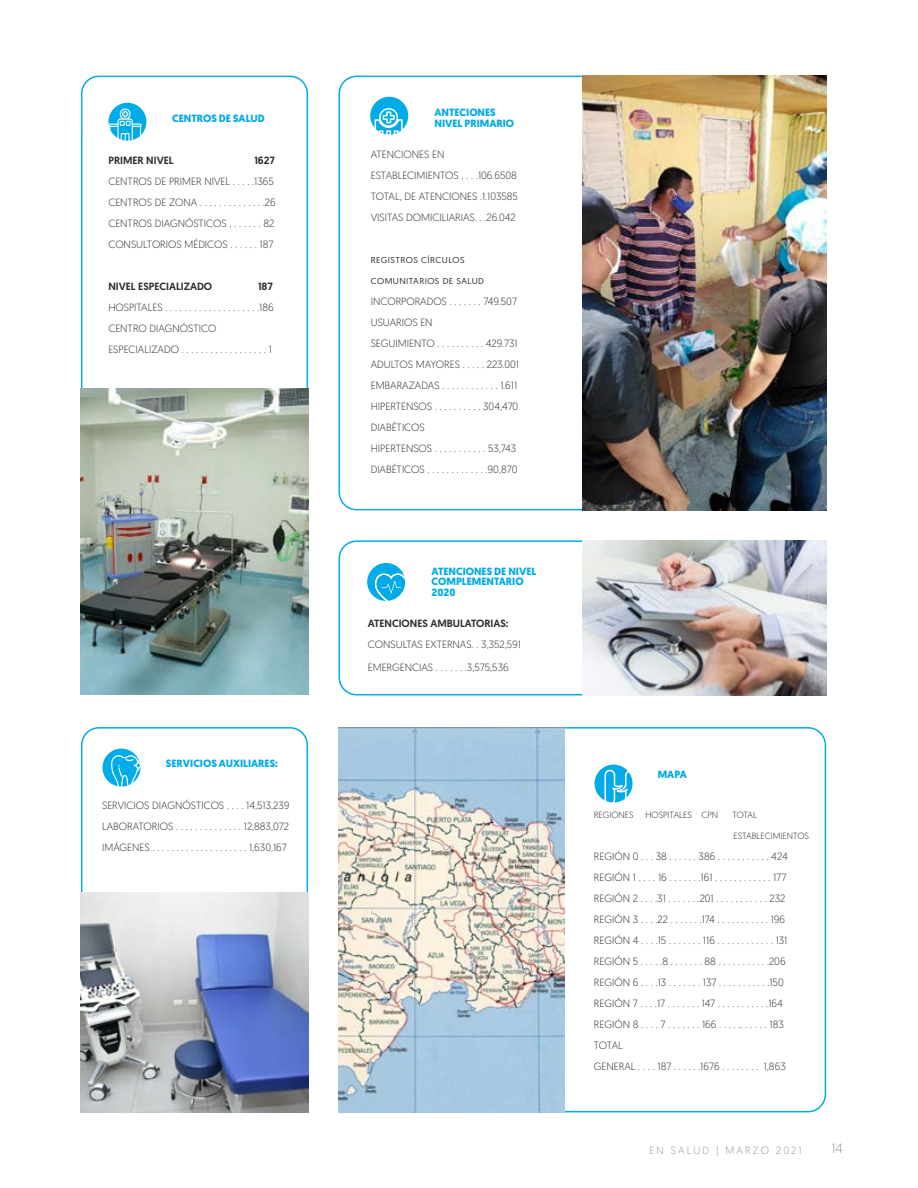
<style>
.page{position:relative;width:918px;height:1188px;background:#fff}
.page>*{position:absolute;margin:0;border:0;box-sizing:border-box;transform-origin:0 0}
.t1{font:300 13.5px "Geomanist";color:#979a9c}
.t2{font:300 10.5px/21px "Geomanist";color:#302f35}
.t3{font:700 10.5px/10.5px "Geomanist";color:#00abe7}
.t4{font:500 10.5px "Geomanist";color:#302f35}
.t5{font:300 10.5px "Geomanist";letter-spacing:.2em;color:#999a9c}
.t6{font:300 9px "Geomanist";color:#302f35}
.t7{font:8.55px "Geomanist";letter-spacing:.05em;color:#302f35;scale:1.05 1}
</style>
<div class="page">
<div style="left:81px;top:727px;width:227px;height:283px;border:2px solid #00abe7;border-radius:17px"></div>
<div style="left:339px;top:540px;width:487px;height:155px;border:2px solid #00abe7;border-radius:17px"></div>
<img style="left:81px;top:389px;width:227px;height:305px">
<img style="left:582px;top:540px;width:244px;height:155px">
<img style="left:81px;top:892px;width:227px;height:220px">
<div style="left:108px;top:103px;width:38px;height:38px;background:#00abe7;border-radius:50%"></div>
<div style="left:102px;top:749px;width:38px;height:38px;background:#00abe7;border-radius:50%"></div>
<svg style="left:111px;top:755px;width:30px;height:32px"></svg>
<div style="left:370px;top:97px;width:38px;height:38px;background:#00abe7;border-radius:50%"></div>
<svg style="left:338px;top:107px;width:68px;height:57px"></svg>
<div style="left:367px;top:563px;width:38px;height:38px;background:#00abe7;border-radius:50%"></div>
<svg style="left:374px;top:573px;width:32px;height:28px"></svg>
<div style="left:595px;top:765px;width:38px;height:38px;background:#00abe7;border-radius:50%"></div>
<svg style="left:604px;top:769px;width:29px;height:34px"></svg>
<img style="left:339px;top:727px;width:226px;height:385px">
<img style="left:582px;top:76px;width:244px;height:434px">
<svg style="left:80px;top:75px;width:62px;height:312px"></svg>
<p class="t3" style="left:172px;top:113px;width:94px">CENTROS DE SALUD</p>
<p class="t4" style="left:108px;top:153px;width:67px">PRIMER NIVEL</p>
<p class="t4" style="left:254px;top:153px;width:22px">1627</p>
<p class="t2" style="left:108px;top:170px;width:169px">CENTROS DE PRIMER NIVEL . . . . .1365<br>CENTROS DE ZONA . . . . . . . . . . . . . .26<br>CENTROS DIAGNÓSTICOS . . . . . . . 82<br>CONSULTORIOS MÉDICOS . . . . . . 187</p>
<p class="t4" style="left:108px;top:279px;width:105px">NIVEL ESPECIALIZADO</p>
<p class="t4" style="left:258px;top:279px;width:16px">187</p>
<p class="t2" style="left:108px;top:296px;width:167px">HOSPITALES . . . . . . . . . . . . . . . . . . . .186<br>CENTRO DIAGNÓSTICO<br>ESPECIALIZADO . . . . . . . . . . . . . . . . . . 1</p>
<p class="t3" style="left:166px;top:759px;width:114px">SERVICIOS AUXILIARES:</p>
<p class="t2" style="left:102px;top:795px;width:189px;text-align:justify">SERVICIOS DIAGNÓSTICOS . . . . 14,513,239<br>LABORATORIOS . . . . . . . . . . . . . . 12,883,072<br>IMÁGENES . . . . . . . . . . . . . . . . . . . . 1,630,167</p>
<p class="t3" style="left:435px;top:107px;width:81px">ANTECIONES<br>NIVEL PRIMARIO</p>
<p class="t2" style="left:371px;top:144px;width:149px">ATENCIONES EN<br>ESTABLECIMIENTOS . . . .106.6508<br>TOTAL, DE ATENCIONES .1.103585<br>VISITAS DOMICILIARIAS. . .26.042</p>
<p class="t7" style="left:371px;top:255px;width:91px">REGISTROS CÍRCULOS</p>
<p class="t7" style="left:371px;top:276px;width:109px">COMUNITARIOS DE SALUD</p>
<p class="t2" style="left:371px;top:291px;width:150px">INCORPORADOS . . . . . . . 749.507<br>USUARIOS EN<br>SEGUIMIENTO . . . . . . . . . . 429.731<br>ADULTOS MAYORES . . . . . 223.001<br>EMBARAZADAS . . . . . . . . . . . . 1.611<br>HIPERTENSOS . . . . . . . . . . 304,470<br>DIABÉTICOS<br>HIPERTENSOS . . . . . . . . . . . 53,743<br>DIABÉTICOS . . . . . . . . . . . . .90,870</p>
<p class="t3" style="left:432px;top:566px;width:106px">ATENCIONES DE NIVEL<br>COMPLEMENTARIO<br>2020</p>
<p class="t4" style="left:368px;top:617px;width:142px">ATENCIONES AMBULATORIAS:</p>
<p class="t2" style="left:368px;top:633px;width:155px;line-height:22.5px">CONSULTAS EXTERNAS. . 3,352,591<br>EMERGENCIAS . . . . . . .3,575,536</p>
<p class="t3" style="left:658px;top:769px;width:31px">MAPA</p>
<p class="t6" style="left:594px;top:809px;width:41px">REGIONES</p>
<p class="t6" style="left:645px;top:809px;width:74px">HOSPITALES CPN</p>
<p class="t6" style="left:732px;top:809px;width:26px">TOTAL</p>
<p class="t6" style="left:734px;top:830px;width:77px">ESTABLECIMIENTOS</p>
<p class="t2" style="left:594px;top:846px;width:195px">REGIÓN 0 . . . 38 . . . . . . 386 . . . . . . . . . . . 424<br>REGIÓN 1 . . . . 16 . . . . . . .161 . . . . . . . . . . . . 177<br>REGIÓN 2 . . . .31 . . . . . . .201 . . . . . . . . . . . 232<br>REGIÓN 3 . . . .22 . . . . . . .174 . . . . . . . . . . . 196<br>REGIÓN 4 . . . .15 . . . . . . . 116 . . . . . . . . . . . . 131<br>REGIÓN 5 . . . . .8 . . . . . . . 88 . . . . . . . . . . .206<br>REGIÓN 6 . . . .13 . . . . . . . 137 . . . . . . . . . . .150<br>REGIÓN 7 . . . .17 . . . . . . . 147 . . . . . . . . . . .164<br>REGIÓN 8 . . . . 7 . . . . . . . 166 . . . . .. . . . . . 183<br>TOTAL<br>GENERAL . . . . 187 . . . . . .1676 . . . . . . . . 1,863</p>
<p class="t5" style="left:650px;top:1144px;width:154px">EN SALUD | MARZO 2021</p>
<p class="t1" style="left:832px;top:1140px;width:13px">14</p>
</div>
